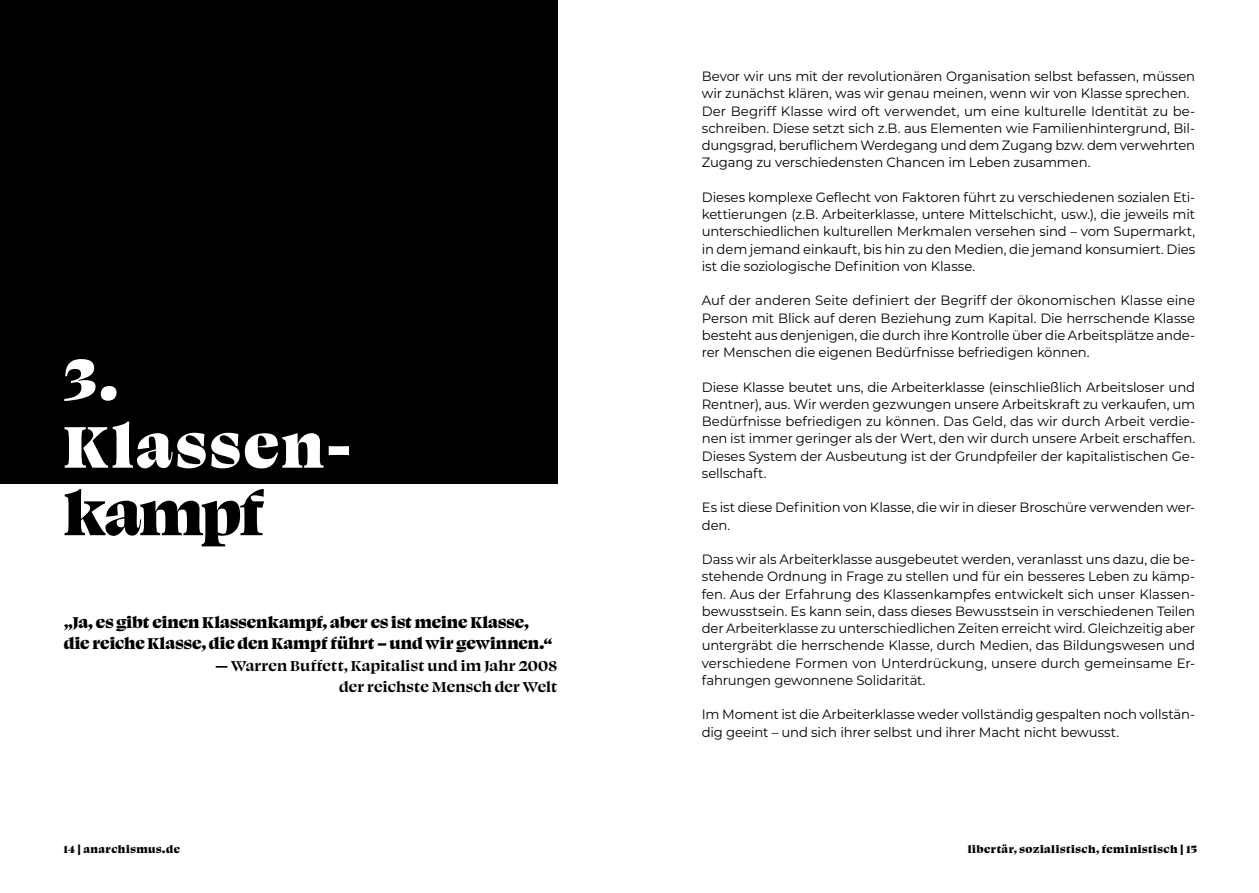
<style>
.page{position:relative;width:1259px;height:893px;background:#fff}
.page>*{position:absolute;margin:0;border:0;box-sizing:border-box;transform-origin:0 0}
.t1{font:900 67.5px/67.5px "Swear Display";letter-spacing:.045em;color:#fff}
.t2{font:900 67.5px "Swear Display";letter-spacing:-.03em;color:#000}
.t3{font:900 18px/21px "Swear Display";color:#000}
.t4{font:700 16.5px/21px "Swear Display";letter-spacing:.01em;color:#000;text-align:right}
.t5{font:13.5px/17.2px "Montserrat";letter-spacing:-.01em;color:#000;text-align:justify}
.t6{font:900 12px "Swear Display";letter-spacing:.045em;color:#000}
</style>
<div class="page">
<div style="left:0;top:0;width:557px;height:483px;background:#000"></div>
<h1 class="t1" style="left:64px;top:341px;width:289px">3.<br>Klassen-</h1>
<h1 class="t2" style="left:64px;top:469px;width:202px">kampf</h1>
<h2 class="t3" style="left:64px;top:610px;width:490px">„Ja, es gibt einen Klassenkampf, aber es ist meine Klasse, die reiche Klasse, die den Kampf führt – und wir gewinnen.“</h2>
<p class="t4" style="left:215px;top:655px;width:343px">— Warren Buffett, Kapitalist und im Jahr 2008 der reichste Mensch der Welt</p>
<p class="t5" style="left:702px;top:67px;width:495px;text-align:left">Bevor wir uns mit der revolutionären Organisation selbst befassen, müssen wir zunächst klären, was wir genau meinen, wenn wir von Klasse sprechen.<br>Der Begriff Klasse wird oft verwendet, um eine kulturelle Identität zu be&shy;schreiben. Diese setzt sich z.B. aus Elementen wie Familienhintergrund, Bil&shy;dungsgrad, beruflichem Werdegang und dem Zugang bzw. dem verwehrten Zugang zu verschiedensten Chancen im Leben zusammen.</p>
<p class="t5" style="left:702px;top:188px;width:495px">Dieses komplexe Geflecht von Faktoren führt zu verschiedenen sozialen Eti&shy;kettierungen (z.B. Arbeiterklasse, untere Mittelschicht, usw.), die jeweils mit unterschiedlichen kulturellen Merkmalen versehen sind – vom Supermarkt, in dem jemand einkauft, bis hin zu den Medien, die jemand konsumiert. Dies ist die soziologische Definition von Klasse.</p>
<p class="t5" style="left:702px;top:291px;width:495px">Auf der anderen Seite definiert der Begriff der ökonomischen Klasse eine Person mit Blick auf deren Beziehung zum Kapital. Die herrschende Klasse besteht aus denjenigen, die durch ihre Kontrolle über die Arbeitsplätze ande&shy;rer Menschen die eigenen Bedürfnisse befriedigen können.</p>
<p class="t5" style="left:702px;top:378px;width:495px">Diese Klasse beutet uns, die Arbeiterklasse (einschließlich Arbeitsloser und Rentner), aus. Wir werden gezwungen unsere Arbeitskraft zu verkaufen, um Bedürfnisse befriedigen zu können. Das Geld, das wir durch Arbeit verdie&shy;nen ist immer geringer als der Wert, den wir durch unsere Arbeit erschaffen.<br>Dieses System der Ausbeutung ist der Grundpfeiler der kapitalistischen Ge&shy;sellschaft.</p>
<p class="t5" style="left:702px;top:498px;width:495px">Es ist diese Definition von Klasse, die wir in dieser Broschüre verwenden wer&shy;den.</p>
<p class="t5" style="left:702px;top:550px;width:495px">Dass wir als Arbeiterklasse ausgebeutet werden, veranlasst uns dazu, die be&shy;stehende Ordnung in Frage zu stellen und für ein besseres Leben zu kämp&shy;fen. Aus der Erfahrung des Klassenkampfes entwickelt sich unser Klassen&shy;bewusstsein. Es kann sein, dass dieses Bewusstsein in verschiedenen Teilen der Arbeiterklasse zu unterschiedlichen Zeiten erreicht wird. Gleichzeitig aber untergräbt die herrschende Klasse, durch Medien, das Bildungswesen und verschiedene Formen von Unterdrückung, unsere durch gemeinsame Er&shy;fahrungen gewonnene Solidarität.</p>
<p class="t5" style="left:702px;top:705px;width:495px">Im Moment ist die Arbeiterklasse weder vollständig gespalten noch vollstän&shy;dig geeint – und sich ihrer selbst und ihrer Macht nicht bewusst.</p>
<p class="t6" style="left:64px;top:841px;width:118px">14 | anarchismus.de</p>
<p class="t6" style="left:967px;top:841px;width:231px">libertär, sozialistisch, feministisch | 15</p>
</div>
